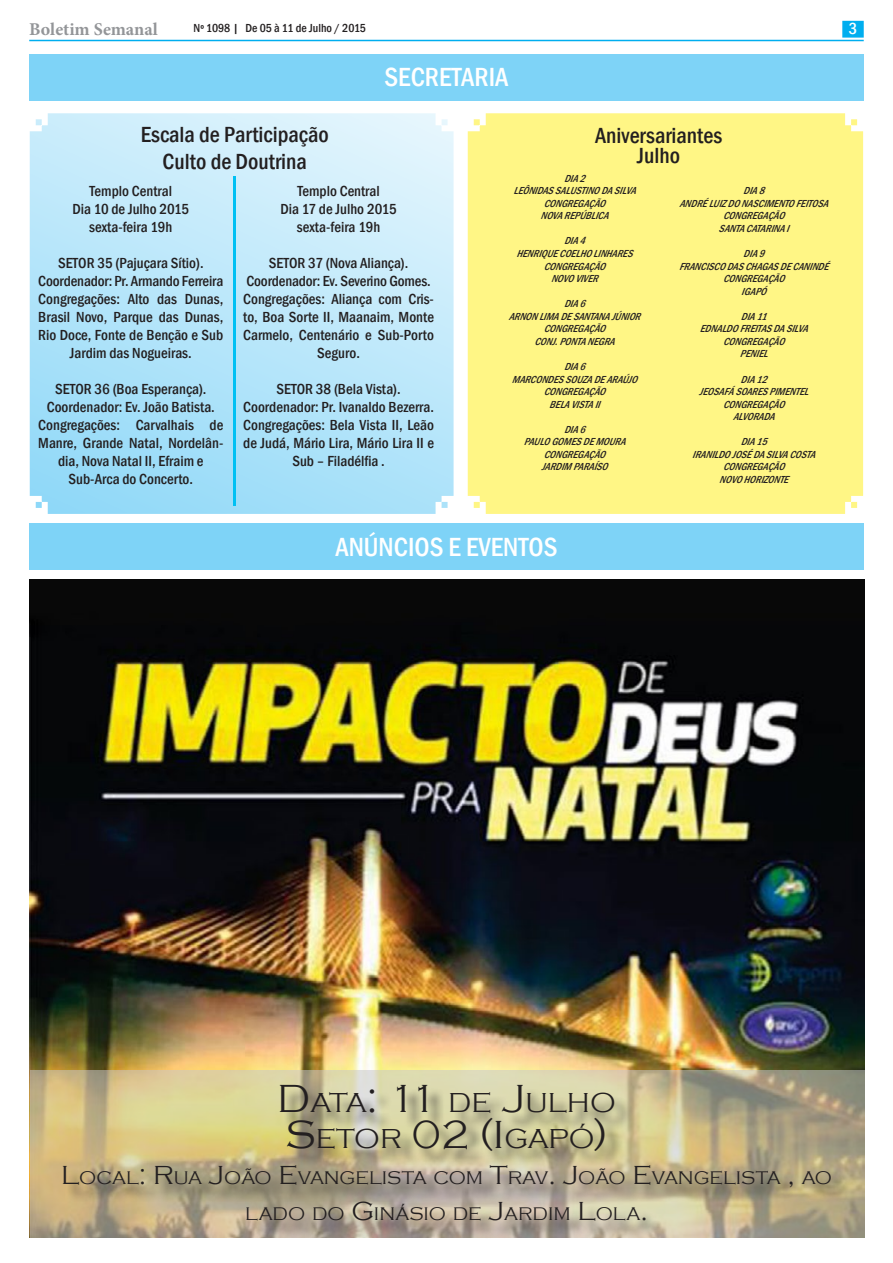
<style>
.page{position:relative;width:893px;height:1263px;background:#fff}
.page>*{position:absolute;margin:0;border:0;box-sizing:border-box;transform-origin:0 0}
.t1{font:300 28.2px/35.8px "Copperplate Gothic";color:#231f20}
.t2{font:500 condensed 27px "Franklin Gothic";color:#fff}
.t3{font:500 condensed 22.5px/27px "Franklin Gothic";color:#231f20;text-align:center}
.t4{font:300 18.9px/35.8px "Copperplate Gothic";color:#231f20;text-align:center}
.t5{font:700 18px "Minion Pro";color:#939598}
.t6{font:500 condensed 16.5px "Franklin Gothic";color:#fff}
.t7{font:500 condensed 15px/18px "Franklin Gothic";color:#231f20;text-align:center}
.t8{font:500 condensed 12px "Franklin Gothic";color:#231f20}
.t9{font:italic 500 condensed 10.5px/12.6px "Franklin Gothic";color:#231f20;text-align:center}
.s1{font-size:40.35px}
.s2{font-size:26.85px}
</style>
<div class="page">
<hr style="left:29px;top:40px;width:835px;height:1px;background:#00aeef">
<div style="left:842px;top:21px;width:22px;height:17px;background:#00aeef;border:2px solid #00aeef"></div>
<div style="left:29px;top:523px;width:835px;height:47px;background:#7ed3f7"></div>
<div style="left:29px;top:54px;width:835px;height:47px;background:#7ed3f7"></div>
<svg style="left:30px;top:113px;width:424px;height:401px;background:#bbe7fa"></svg>
<div style="left:468px;top:113px;width:395px;height:401px;background:#fff685"></div>
<hr style="left:233px;top:177px;width:3px;height:329px;background:#00c0f3">
<img style="left:29px;top:580px;width:835px;height:657px">
<svg style="left:30px;top:1070px;width:834px;height:167px;background:#c5b991"></svg>
<div style="left:66px;top:1088px;width:783px;height:151px;background:#231f20;opacity:.75"></div>
<p class="t5" style="left:29px;top:16px;width:130px">Boletim Semanal</p>
<p class="t8" style="left:194px;top:20px;width:174px">Nº 1098 | De 05 à 11 de Julho / 2015</p>
<p class="t6" style="left:849px;top:18px;width:10px">3</p>
<h2 class="t2" style="left:384px;top:60px;width:126px">SECRETARIA</h2>
<h3 class="t3" style="left:141px;top:121px;width:189px">Escala de Participação<br>Culto de Doutrina</h3>
<h3 class="t3" style="left:595px;top:126px;width:129px;line-height:19.5px">Aniversariantes<br>Julho</h3>
<p class="t9" style="left:513px;top:172px;width:129px">DIA2<br>LEÔNIDASSALUSTINODASILVA<br>CONGREGAÇÃO<br>NOVAREPÚBLICA</p>
<p class="t9" style="left:516px;top:235px;width:122px">DIA4<br>HENRIQUECOELHOLINHARES<br>CONGREGAÇÃO<br>NOVOVIVER</p>
<p class="t9" style="left:509px;top:297px;width:138px">DIA6<br>ARNONLIMADESANTANAJÚNIOR<br>CONGREGAÇÃO<br>CONJ.PONTANEGRA</p>
<p class="t9" style="left:512px;top:360px;width:132px">DIA6<br>MARCONDESSOUZADEARAÚJO<br>CONGREGAÇÃO<br>BELAVISTAII</p>
<p class="t9" style="left:524px;top:423px;width:108px">DIA6<br>PAULOGOMESDEMOURA<br>CONGREGAÇÃO<br>JARDIMPARAÍSO</p>
<p class="t7" style="left:72px;top:182px;width:118px">Templo Central<br>Dia 10 de Julho 2015 sexta-feira 19h</p>
<p class="t7" style="left:38px;top:254px;width:187px">SETOR 35 (Pajuçara Sítio).<br>Coordenador: Pr. Armando Ferreira<br>Congregações: Alto das Dunas,<br>Brasil Novo, Parque das Dunas,<br>Rio Doce, Fonte de Benção e Sub<br>Jardim das Nogueiras.</p>
<p class="t7" style="left:38px;top:380px;width:187px">SETOR 36 (Boa Esperança).<br>Coordenador: Ev. João Batista.<br>Congregações: Carvalhais de<br>Manre, Grande Natal, Nordelân&shy;dia, Nova Natal II, Efraim e<br>Sub-Arca do Concerto.</p>
<p class="t7" style="left:280px;top:182px;width:118px">Templo Central<br>Dia 17 de Julho 2015 sexta-feira 19h</p>
<p class="t7" style="left:243px;top:254px;width:192px">SETOR 37 (Nova Aliança).<br>Coordenador: Ev. Severino Gomes.<br>Congregações: Aliança com Cris&shy;to, Boa Sorte II, Maanaim, Monte<br>Carmelo, Centenário e Sub-Porto<br>Seguro.</p>
<p class="t7" style="left:243px;top:380px;width:192px">SETOR 38 (Bela Vista).<br>Coordenador: Pr. Ivanaldo Bezerra.<br>Congregações: Bela Vista II, Leão de Judá, Mário Lira, Mário Lira II e<br>Sub – Filadélfia .</p>
<p class="t9" style="left:679px;top:184px;width:155px">DIA8<br>ANDRÉLUIZDONASCIMENTOFEITOSA<br>CONGREGAÇÃO<br>SANTACATARINAI</p>
<p class="t9" style="left:679px;top:247px;width:155px">DIA9<br>FRANCISCODASCHAGASDECANINDÉ<br>CONGREGAÇÃO<br>IGAPÓ</p>
<p class="t9" style="left:700px;top:310px;width:114px">DIA11<br>EDNALDOFREITASDASILVA<br>CONGREGAÇÃO<br>PENIEL</p>
<p class="t9" style="left:699px;top:373px;width:115px">DIA12<br>JEOSAFÁSOARESPIMENTEL<br>CONGREGAÇÃO<br>ALVORADA</p>
<p class="t9" style="left:692px;top:435px;width:129px">DIA15<br>IRANILDOJOSÉDASILVACOSTA<br>CONGREGAÇÃO<br>NOVOHORIZONTE</p>
<h2 class="t2" style="left:335px;top:529px;width:224px">ANÚNCIOS E EVENTOS</h2>
<h1 class="t1" style="left:277px;top:1086px;width:340px"><span class="s1">D</span>ATA<span class="s1">: 11</span> DE <span class="s1">J</span>ULHO<br><span class="s1">S</span>ETOR <span class="s1">02 (I</span>GAPÓ<span class="s1">)</span></h1>
<p class="t4" style="left:61px;top:1160px;width:772px"><span class="s2">L</span>OCAL<span class="s2">: R</span>UA <span class="s2">J</span>OÃO <span class="s2">E</span>VANGELISTA COM <span class="s2">T</span>RAV<span class="s2">. J</span>OÃO <span class="s2">E</span>VANGELISTA <span class="s2">,</span> AO<br>LADO DO <span class="s2">G</span>INÁSIO DE <span class="s2">J</span>ARDI M <span class="s2">L</span>OLA<span class="s2">.</span></p>
</div>
